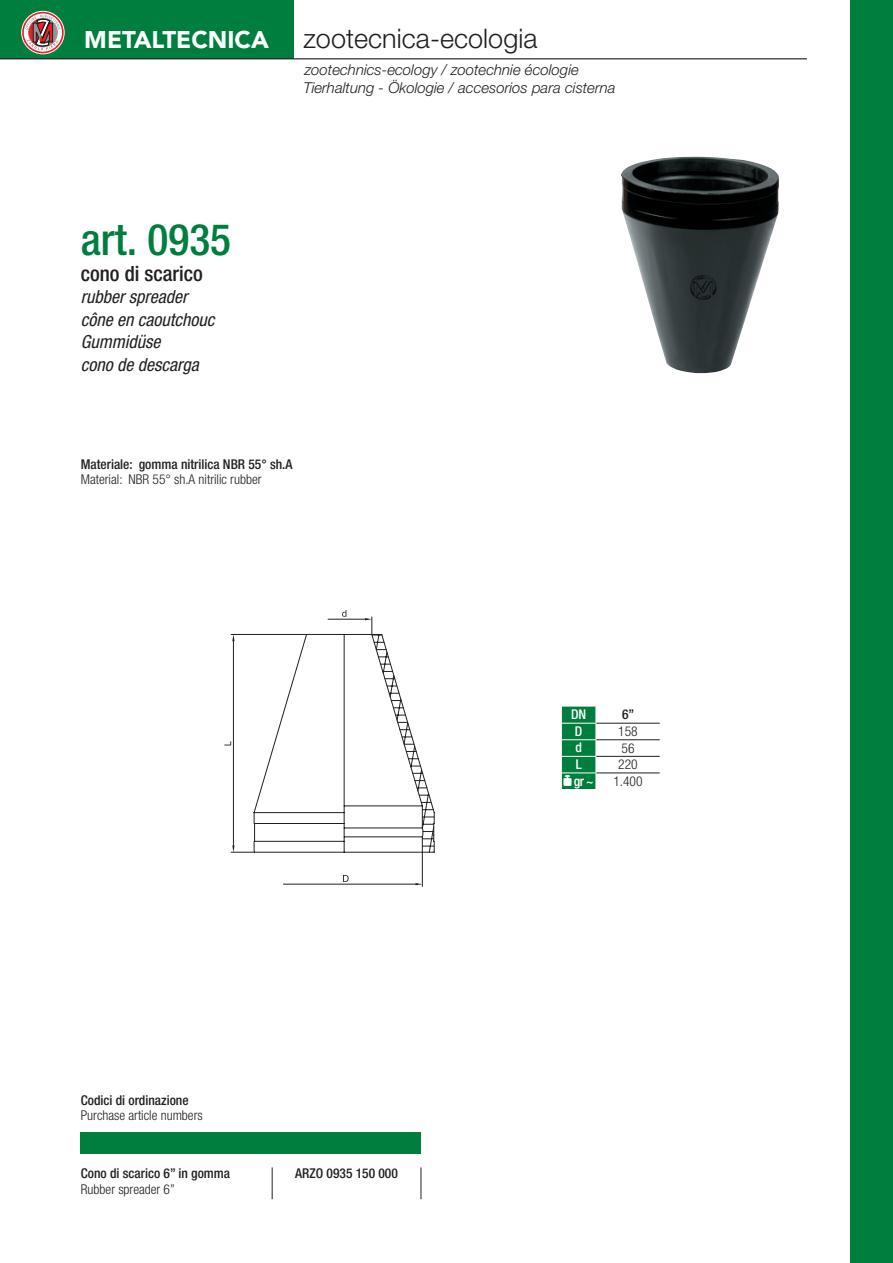
<style>
.page{position:relative;width:893px;height:1263px;background:#fff}
.page>*{position:absolute;margin:0;border:0;box-sizing:border-box;transform-origin:0 0}
.t1{font:500 condensed 43.5px "Helvetica Neue LT";color:#007e3d}
.t2{font:300 27px "Helvetica Neue LT";color:#231f20}
.t3{font:900 24px "Avenir LT";color:#fff}
.t4{font:500 condensed 21px "Helvetica Neue LT";color:#231f20}
.t5{font:italic condensed 18px/22.5px "Helvetica Neue";color:#231f20}
.t6{font:italic 300 15px/18px "Helvetica Neue LT";color:#231f20}
.t7{font:500 condensed 13.5px "Helvetica Neue LT";color:#231f20}
.t8{font:300 condensed 13.5px "Helvetica Neue LT";color:#231f20}
.t9{font:500 condensed 13.5px "Helvetica Neue";color:#231f20}
.t10{font:300 condensed 13.5px "Helvetica Neue";color:#231f20}
.t11{font:500 condensed 13.5px "Helvetica Neue";color:#fff}
</style>
<div class="page">
<div style="left:81px;top:1133px;width:340px;height:21px;background:#007e3d"></div>
<hr style="left:272px;top:1167px;width:1px;height:32px;background:#231f20">
<img style="left:621px;top:157px;width:158px;height:217px">
<svg style="left:224px;top:610px;width:211px;height:277px"></svg>
<hr style="left:596px;top:723px;width:64px;height:1px;background:#231f20">
<hr style="left:596px;top:739px;width:64px;height:1px;background:#231f20">
<hr style="left:596px;top:756px;width:64px;height:1px;background:#231f20">
<hr style="left:596px;top:772px;width:64px;height:1px;background:#231f20">
<svg style="left:562px;top:707px;width:35px;height:82px;background:#1d8c53"></svg>
<hr style="left:421px;top:1167px;width:1px;height:32px;background:#231f20">
<div style="left:0;top:0;width:294px;height:59px;background:#007e3d"></div>
<hr style="left:0;top:58px;width:807px;height:1px;background:#231f20">
<div style="left:851px;top:0;width:42px;height:1263px;background:#007e3d"></div>
<svg style="left:22px;top:11px;width:42px;height:43px"></svg>
<div style="left:21px;top:11px;width:43px;height:43px;border:1px solid #fff;border-radius:50%"></div>
<svg style="left:24px;top:13px;width:38px;height:39px"></svg>
<svg style="left:25px;top:15px;width:35px;height:35px"></svg>
<h3 class="t3" style="left:84px;top:25px;width:186px">METALTECNICA</h3>
<h2 class="t2" style="left:303px;top:22px;width:236px">zootecnica-ecologia</h2>
<p class="t6" style="left:303px;top:61px;width:314px">zootechnics-ecology / zootechnie écologie<br>Tierhaltung - Ökologie / accesorios para cisterna</p>
<h1 class="t1" style="left:81px;top:214px;width:152px">art. 0935</h1>
<h3 class="t4" style="left:81px;top:261px;width:124px">cono di scarico</h3>
<p class="t5" style="left:81px;top:286px;width:135px">rubber spreader cône en caoutchouc<br>Gummidüse<br>cono de descarga</p>
<p class="t7" style="left:81px;top:456px;width:213px">Materiale: gomma nitrilica NBR 55° sh.A</p>
<p class="t8" style="left:81px;top:471px;width:182px">Material: NBR 55° sh.A nitrilic rubber</p>
<p class="t7" style="left:81px;top:1092px;width:109px">Codici di ordinazione</p>
<p class="t8" style="left:81px;top:1108px;width:123px">Purchase article numbers</p>
<p class="t7" style="left:81px;top:1165px;width:151px">Cono di scarico 6” in gomma</p>
<p class="t8" style="left:81px;top:1181px;width:96px">Rubber spreader 6”</p>
<p class="t9" style="left:295px;top:1165px;width:104px">ARZO 0935 150 000</p>
<p class="t11" style="left:571px;top:706px;width:17px">DN</p>
<p class="t9" style="left:622px;top:706px;width:14px">6”</p>
<p class="t11" style="left:575px;top:723px;width:9px">D</p>
<p class="t10" style="left:618px;top:723px;width:21px">158</p>
<p class="t11" style="left:575px;top:740px;width:8px">d</p>
<p class="t10" style="left:622px;top:740px;width:14px">56</p>
<p class="t11" style="left:576px;top:756px;width:7px">L</p>
<p class="t10" style="left:618px;top:757px;width:21px">220</p>
<p class="t11" style="left:574px;top:773px;width:22px">gr ~</p>
<p class="t10" style="left:613px;top:773px;width:31px">1.400</p>
</div>
